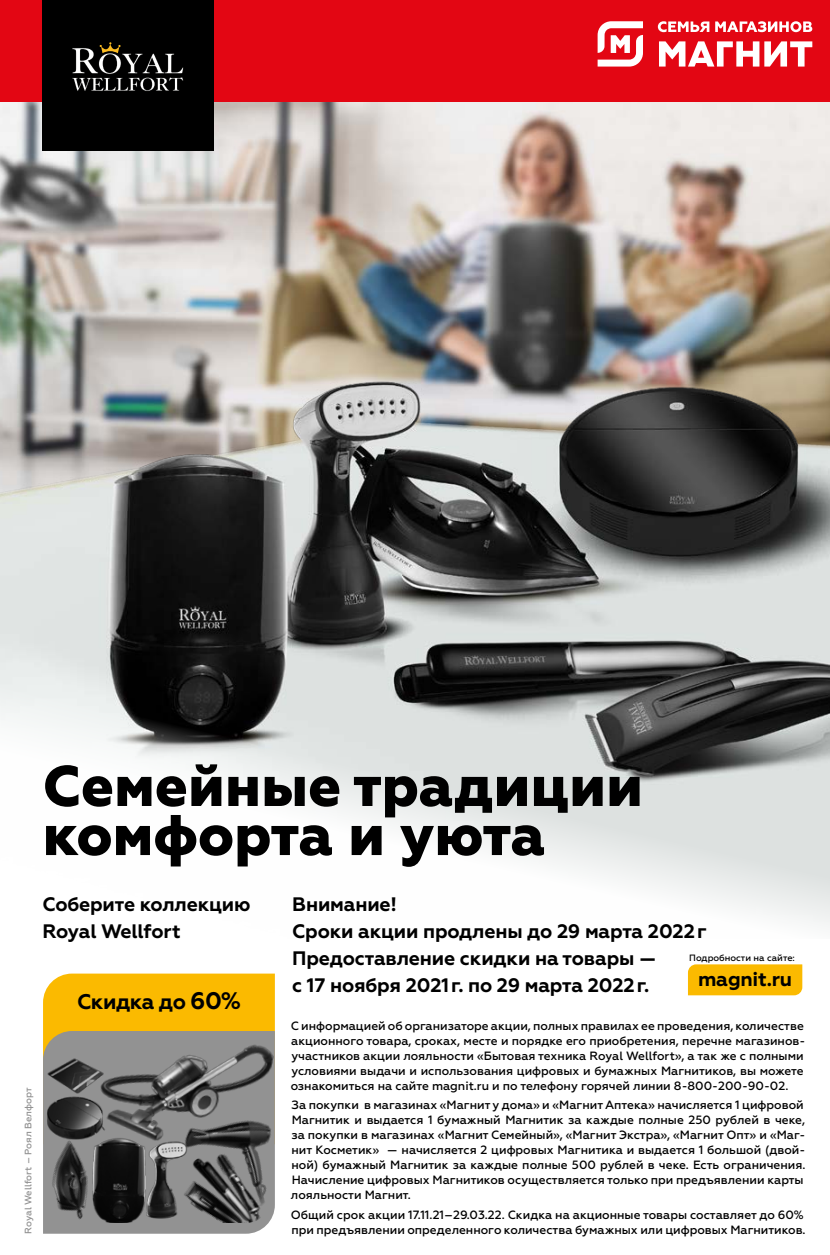
<style>
.page{position:relative;width:830px;height:1255px;background:#fff}
.page>*{position:absolute;margin:0;border:0;box-sizing:border-box;transform-origin:0 0}
.t1{font:800 57.15px/49.1px "Geometria";color:#000}
.t2{font:700 21.15px "Geometria";letter-spacing:-.025em;color:#000}
.t3{font:700 19.8px "Geometria";color:#000}
.t4{font:700 19.5px/27px "Geometria";letter-spacing:-.01em;color:#000}
.t5{font:500 12px/15px "Geometria";color:#000}
.t6{font:500 9.45px "Geometria";color:#929292}
.t7{font:500 9.15px "Geometria";color:#000}
.s1{font-size:23.85px}
</style>
<div class="page">
<img style="left:0;top:102px;width:829px;height:130px">
<img style="left:0;top:232px;width:829px;height:694px">
<div style="left:0;top:0;width:829px;height:102px;background:#e30613"></div>
<svg style="left:597px;top:21px;width:45px;height:46px"></svg>
<svg style="left:659px;top:41px;width:152px;height:26px"></svg>
<svg style="left:657px;top:21px;width:154px;height:11px"></svg>
<div style="left:42px;top:0;width:171px;height:150px;background:#000"></div>
<svg style="left:72px;top:42px;width:112px;height:49px"></svg>
<div style="left:43px;top:973px;width:232px;height:57px;background:#fbba00"></div>
<svg style="left:43px;top:1030px;width:232px;height:203px;background:#9d9788"></svg>
<img style="left:257px;top:1208px;width:15px;height:14px">
<img style="left:197px;top:1208px;width:60px;height:14px">
<img style="left:197px;top:1162px;width:77px;height:46px">
<img style="left:43px;top:1090px;width:26px;height:33px">
<img style="left:69px;top:1038px;width:205px;height:124px">
<img style="left:46px;top:1055px;width:61px;height:41px">
<img style="left:43px;top:1123px;width:82px;height:99px">
<img style="left:155px;top:1128px;width:42px;height:94px">
<img style="left:85px;top:1126px;width:70px;height:96px">
<div style="left:688px;top:964px;width:113px;height:31px;background:#fbba00"></div>
<h1 class="t1" style="left:43px;top:762px;width:601px">Семейные традиции комфорта и уюта</h1>
<h3 class="t4" style="left:43px;top:891px;width:209px">Соберите коллекцию<br>Royal Wellfort</h3>
<h2 class="t2" style="left:77px;top:988px;width:165px">Скидка до <span class="s1">60%</span></h2>
<p class="t6" style="left:23px;top:1233px;width:147px;rotate:-90deg">Royal Wellfort – Роял Велфорт</p>
<h3 class="t4" style="left:292px;top:891px;width:415px">Внимание!<br>Сроки акции продлены до 29 марта 2022 г<br>Предоставление скидки на товары —<br>с 17 ноября 2021 г. по 29 марта 2022 г.</h3>
<p class="t5" style="left:290px;top:1018px;width:516px">С информацией об организаторе акции, полных правилах ее проведения, количестве акционного товара, сроках, месте и порядке его приобретения, перечне магазинов&shy;участников акции лояльности «Бытовая техника Royal Wellfort», а так же с полными условиями выдачи и использования цифровых и бумажных Магнитиков, вы можете ознакомиться на сайте magnit.ru и по телефону горячей линии 8-800-200-90-02.</p>
<p class="t5" style="left:291px;top:1097px;width:515px">За покупки в магазинах «Магнит у дома» и «Магнит Аптека» начисляется 1 цифровой Магнитик и выдается 1 бумажный Магнитик за каждые полные 250 рублей в чеке, за покупки в магазинах «Магнит Семейный», «Магнит Экстра», «Магнит Опт» и «Маг&shy;нит Косметик» — начисляется 2 цифровых Магнитика и выдается 1 большой (двой&shy;ной) бумажный Магнитик за каждые полные 500 рублей в чеке. Есть ограничения.<br>Начисление цифровых Магнитиков осуществляется только при предъявлении карты лояльности Магнит.</p>
<p class="t5" style="left:291px;top:1206px;width:516px">Общий срок акции 17.11.21–29.03.22. Скидка на акционные товары составляет до 60% при предъявлении определенного количества бумажных или цифровых Магнитиков.</p>
<p class="t7" style="left:689px;top:952px;width:107px">Подробности на сайте:</p>
<h3 class="t3" style="left:697px;top:967px;width:96px">magnit.ru</h3>
</div>
